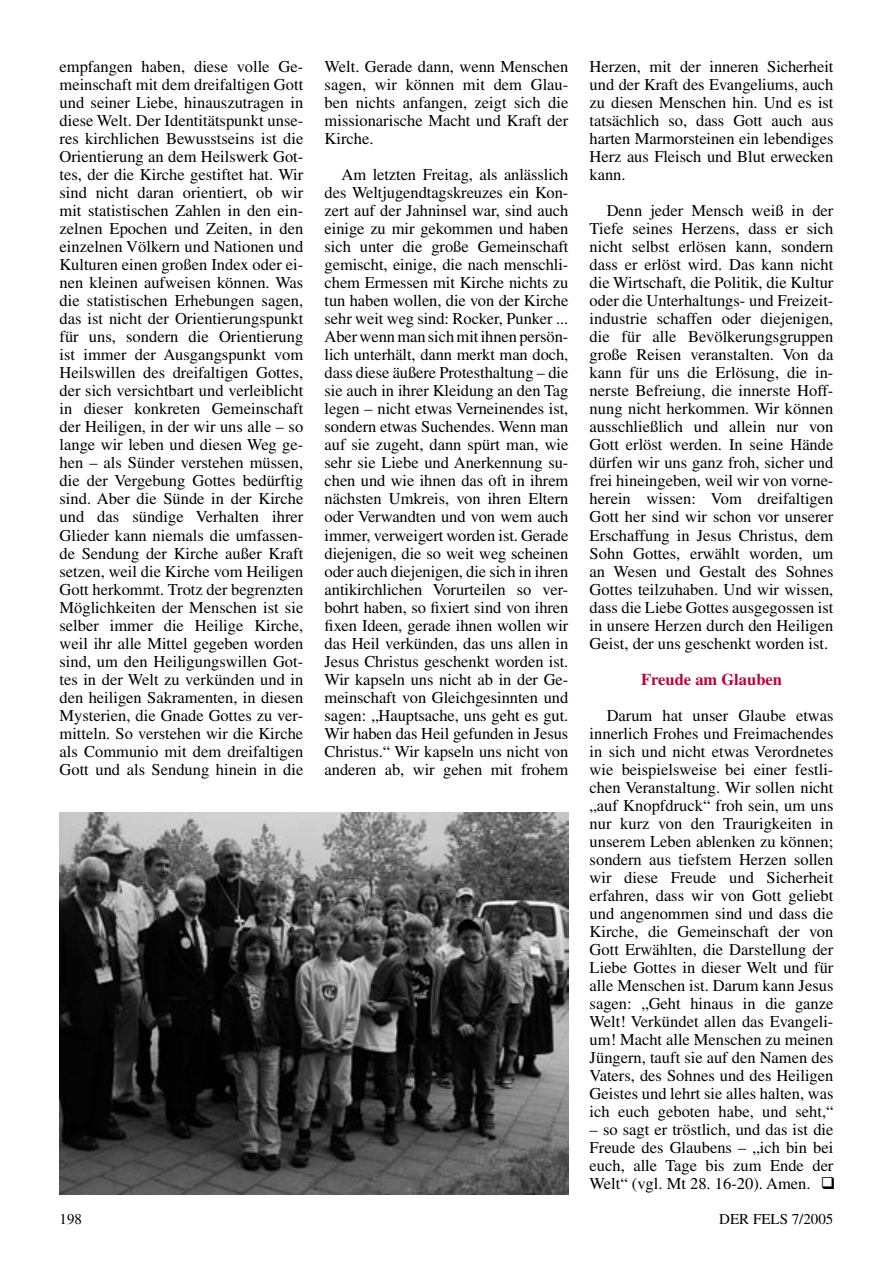
<style>
.page{position:relative;width:893px;height:1263px;background:#fff}
.page>*{position:absolute;margin:0;border:0;box-sizing:border-box;transform-origin:0 0}
.t1{font:16.5px/18px "Times";color:#000;text-align:justify}
.t2{font:700 16.5px "Times";color:#b80039}
.t3{font:15px "Times";color:#000}
</style>
<div class="page">
<img style="left:60px;top:812px;width:508px;height:383px">
<p class="t1" style="left:60px;top:58px;width:245px">empfangen haben, diese volle Ge&shy;meinschaft mit dem dreifaltigen Gott und seiner Liebe, hinauszutragen in diese Welt. Der Identitätspunkt unse&shy;res kirchlichen Bewusstseins ist die Orientierung an dem Heilswerk Got&shy;tes, der die Kirche gestiftet hat. Wir sind nicht daran orientiert, ob wir mit statistischen Zahlen in den ein&shy;zelnen Epochen und Zeiten, in den einzelnen Völkern und Nationen und Kulturen einen großen Index oder ei&shy;nen kleinen aufweisen können. Was die statistischen Erhebungen sagen, das ist nicht der Orientierungspunkt für uns, sondern die Orientierung ist immer der Ausgangspunkt vom Heilswillen des dreifaltigen Gottes, der sich versichtbart und verleiblicht in dieser konkreten Gemeinschaft der Heiligen, in der wir uns alle – so lange wir leben und diesen Weg ge&shy;hen – als Sünder verstehen müssen, die der Vergebung Gottes bedürftig sind. Aber die Sünde in der Kirche und das sündige Verhalten ihrer Glieder kann niemals die umfassen&shy;de Sendung der Kirche außer Kraft setzen, weil die Kirche vom Heiligen Gott herkommt. Trotz der begrenzten Möglichkeiten der Menschen ist sie selber immer die Heilige Kirche, weil ihr alle Mittel gegeben worden sind, um den Heiligungswillen Got&shy;tes in der Welt zu verkünden und in den heiligen Sakramenten, in diesen Mysterien, die Gnade Gottes zu ver&shy;mitteln. So verstehen wir die Kirche als Communio mit dem dreifaltigen Gott und als Sendung hinein in die</p>
<p class="t1" style="left:325px;top:58px;width:245px">Welt. Gerade dann, wenn Menschen sagen, wir können mit dem Glau&shy;ben nichts anfangen, zeigt sich die missionarische Macht und Kraft der Kirche.</p>
<p class="t1" style="left:325px;top:166px;width:245px;text-indent:17px">Am letzten Freitag, als anlässlich des Weltjugendtagskreuzes ein Kon&shy;zert auf der Jahninsel war, sind auch einige zu mir gekommen und haben sich unter die große Gemeinschaft gemischt, einige, die nach menschli&shy;chem Ermessen mit Kirche nichts zu tun haben wollen, die von der Kirche sehr weit weg sind: Rocker, Punker ...<br>Aber wenn man sich mit ihnen persön&shy;lich unterhält, dann merkt man doch, dass diese äußere Protesthaltung – die sie auch in ihrer Kleidung an den Tag legen – nicht etwas Verneinendes ist, sondern etwas Suchendes. Wenn man auf sie zugeht, dann spürt man, wie sehr sie Liebe und Anerkennung su&shy;chen und wie ihnen das oft in ihrem nächsten Umkreis, von ihren Eltern oder Verwandten und von wem auch immer, verweigert worden ist. Gerade diejenigen, die so weit weg scheinen oder auch diejenigen, die sich in ihren antikirchlichen Vorurteilen so ver&shy;bohrt haben, so fixiert sind von ihren fixen Ideen, gerade ihnen wollen wir das Heil verkünden, das uns allen in Jesus Christus geschenkt worden ist.<br>Wir kapseln uns nicht ab in der Ge&shy;meinschaft von Gleichgesinnten und sagen: „Hauptsache, uns geht es gut.<br>Wir haben das Heil gefunden in Jesus Christus.“ Wir kapseln uns nicht von anderen ab, wir gehen mit frohem</p>
<p class="t1" style="left:590px;top:58px;width:245px">Herzen, mit der inneren Sicherheit und der Kraft des Evangeliums, auch zu diesen Menschen hin. Und es ist tatsächlich so, dass Gott auch aus harten Marmorsteinen ein lebendiges Herz aus Fleisch und Blut erwecken kann.</p>
<p class="t1" style="left:590px;top:202px;width:245px;text-indent:17px">Denn jeder Mensch weiß in der Tiefe seines Herzens, dass er sich nicht selbst erlösen kann, sondern dass er erlöst wird. Das kann nicht die Wirtschaft, die Politik, die Kultur oder die Unterhaltungs- und Freizeit&shy;industrie schaffen oder diejenigen, die für alle Bevölkerungsgruppen große Reisen veranstalten. Von da kann für uns die Erlösung, die in&shy;nerste Befreiung, die innerste Hoff&shy;nung nicht herkommen. Wir können ausschließlich und allein nur von Gott erlöst werden. In seine Hände dürfen wir uns ganz froh, sicher und frei hineingeben, weil wir von vorne&shy;herein wissen: Vom dreifaltigen Gott her sind wir schon vor unserer Erschaffung in Jesus Christus, dem Sohn Gottes, erwählt worden, um an Wesen und Gestalt des Sohnes Gottes teilzuhaben. Und wir wissen, dass die Liebe Gottes ausgegossen ist in unsere Herzen durch den Heiligen Geist, der uns geschenkt worden ist.</p>
<p class="t2" style="left:641px;top:669px;width:142px">Freude am Glauben</p>
<p class="t1" style="left:590px;top:706px;width:245px;text-indent:17px">Darum hat unser Glaube etwas innerlich Frohes und Freimachendes in sich und nicht etwas Verordnetes wie beispielsweise bei einer festli&shy;chen Veranstaltung. Wir sollen nicht „auf Knopfdruck“ froh sein, um uns nur kurz von den Traurigkeiten in unserem Leben ablenken zu können; sondern aus tiefstem Herzen sollen wir diese Freude und Sicherheit erfahren, dass wir von Gott geliebt und angenommen sind und dass die Kirche, die Gemeinschaft der von Gott Erwählten, die Darstellung der Liebe Gottes in dieser Welt und für alle Menschen ist. Darum kann Jesus sagen: „Geht hinaus in die ganze Welt! Verkündet allen das Evangeli&shy;um! Macht alle Menschen zu meinen Jüngern, tauft sie auf den Namen des Vaters, des Sohnes und des Heiligen Geistes und lehrt sie alles halten, was ich euch geboten habe, und seht,“</p>
<p class="t1" style="left:590px;top:1120px;width:247px">– so sagt er tröstlich, und das ist die Freude des Glaubens – „ich bin bei euch, alle Tage bis zum Ende der Welt“ (vgl. Mt 28. 16-20). Amen. ❑</p>
<p class="t3" style="left:60px;top:1210px;width:24px">198</p>
<p class="t3" style="left:719px;top:1210px;width:116px">DER FELS 7/2005</p>
</div>
